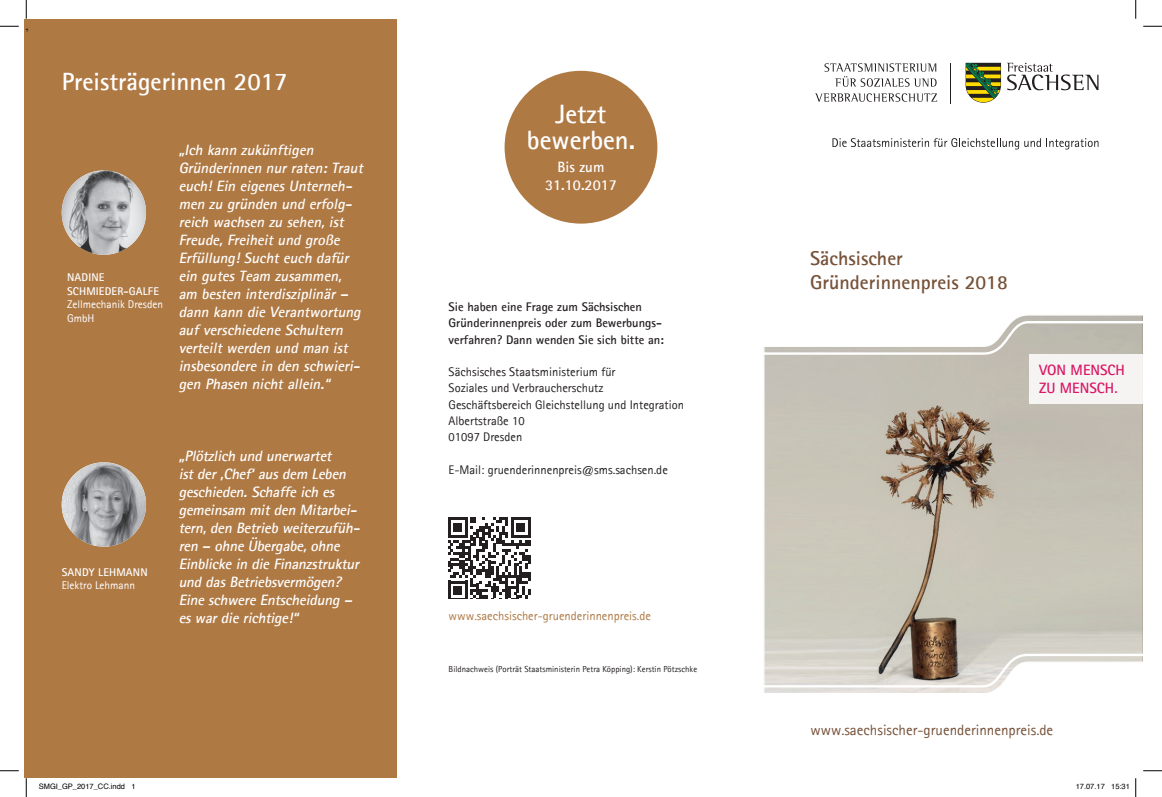
<style>
.page{position:relative;width:1162px;height:797px;background:#fff}
.page>*{position:absolute;margin:0;border:0;box-sizing:border-box;transform-origin:0 0}
.t1{font:700 26.5px/26.2px "Rotis Sans Serif";color:#fff;text-align:center}
.t2{font:700 25px "Rotis Sans Serif";color:#fff}
.t3{font:700 20px/24px "Rotis Sans Serif";color:#765138}
.t4{font:italic 700 15px/18px "Rotis Sans Serif";color:#fff}
.t5{font:15px "Rotis Sans Serif";color:#765138}
.t6{font:700 15px/18px "Rotis Sans Serif";color:#da1766}
.t7{font:700 15px/18px "Rotis Sans Serif";color:#fff;text-align:center}
.t8{font:15px "Times";color:#231f20}
.t9{font:12.5px/16.2px "Rotis Sans Serif";color:#231f20}
.t10{font:700 12.5px/16.2px "Rotis Sans Serif";color:#231f20}
.t11{font:12.5px "Rotis Sans Serif";color:#af7944}
.t12{font:11.25px/13.5px "Rotis Sans Serif";color:#fff}
.t13{font:700 11.25px/13.5px "Rotis Sans Serif";letter-spacing:.015em;color:#fff}
.t14{font:8.75px "Rotis Sans Serif";color:#231f20}
.t15{font:7.5px "Helvetica";color:#000}
.s1{font-family:"Rotis Serif"}
</style>
<div class="page">
<div style="left:24px;top:19px;width:373px;height:758px;background:#af7944"></div>
<img style="left:62px;top:170px;width:84px;height:85px;border-radius:42px">
<img style="left:62px;top:462px;width:84px;height:84px;border-radius:42px">
<svg style="left:448px;top:517px;width:83px;height:82px"></svg>
<div style="left:504px;top:71px;width:153px;height:153px;background:#af7944;border-radius:50%"></div>
<svg style="left:764px;top:315px;width:378px;height:378px;background:#c7c2b7"></svg>
<svg style="left:965px;top:63px;width:133px;height:40px"></svg>
<hr style="left:950px;top:63px;width:1px;height:40px;background:#231f20">
<svg style="left:824px;top:63px;width:112px;height:24px"></svg>
<svg style="left:815px;top:93px;width:122px;height:9px"></svg>
<svg style="left:832px;top:138px;width:208px;height:11px"></svg>
<svg style="left:1046px;top:138px;width:52px;height:11px"></svg>
<div style="left:1028px;top:354px;width:114px;height:49px;background:#f5f4f3"></div>
<svg style="left:0;top:25px;width:19px;height:2px"></svg>
<svg style="left:1143px;top:25px;width:19px;height:2px"></svg>
<svg style="left:0;top:770px;width:19px;height:1px"></svg>
<svg style="left:1143px;top:770px;width:19px;height:1px"></svg>
<svg style="left:25px;top:0;width:2px;height:19px"></svg>
<svg style="left:25px;top:778px;width:2px;height:19px"></svg>
<svg style="left:1135px;top:0;width:1px;height:19px"></svg>
<svg style="left:1135px;top:778px;width:1px;height:19px"></svg>
<p class="t8" style="left:24px;top:11px;width:5px">,</p>
<h2 class="t2" style="left:62px;top:65px;width:227px">Preisträgerinnen 2017</h2>
<p class="t13" style="left:67px;top:270px;width:93px">NADINE<br>SCHMIEDER-GALFE</p>
<p class="t12" style="left:67px;top:298px;width:98px">Zellmechanik Dresden<br>GmbH</p>
<p class="t4" style="left:179px;top:140px;width:189px">„Ich kann zukünftigen<br>Gründerinnen nur raten: Traut euch! Ein eigenes Unterneh&shy;men zu gründen und erfolg&shy;reich wachsen zu sehen, ist<br>Freude, Freiheit und große<br>Erfüllung! Sucht euch dafür ein gutes Team zusammen, am besten interdisziplinär – dann kann die Verantwortung auf verschiedene Schultern verteilt werden und man ist insbesondere in den schwieri&shy;gen Phasen nicht allein.“</p>
<p class="t13" style="left:62px;top:565px;width:87px">SANDY LEHMANN</p>
<p class="t12" style="left:62px;top:578px;width:75px">Elektro Lehmann</p>
<p class="t4" style="left:179px;top:446px;width:186px">„Plötzlich und unerwartet istder‚Chef‘ausdem Leben geschieden.Schaffe ich es gemeinsam mitden Mitarbei&shy;tern,den Betrieb weiterzufüh&shy;ren – ohne Übergabe,ohne<br>Einblicke in die Finanzstruktur und dasBetriebsvermögen?<br>Eine schwere Entscheidung – eswardie richtige!“</p>
<h1 class="t1" style="left:527px;top:100px;width:110px">Jetzt bewerben.</h1>
<p class="t7" style="left:545px;top:157px;width:73px">Bis zum<br>31.10.2017</p>
<p class="t10" style="left:448px;top:298px;width:217px">Sie haben eine Frage zum Sächsischen<br>Gründerinnenpreis oder zum Bewerbungs&shy;verfahren? Dann wenden Sie sich bitte an:</p>
<p class="t9" style="left:448px;top:364px;width:237px">Sächsisches Staatsministerium für<br>Soziales und Verbraucherschutz<br>Geschäftsbereich Gleichstellung und Integration<br>Albertstraße 10<br>01097 Dresden</p>
<p class="t9" style="left:448px;top:461px;width:221px">E-Mail: gruenderinnenpreis@sms.sachsen.de</p>
<p class="t11" style="left:448px;top:608px;width:204px">www.saechsischer-gruenderinnenpreis.de</p>
<p class="t14" style="left:448px;top:664px;width:250px">Bildnachweis (Porträt Staatsministerin Petra Köpping): Kerstin Pötzschke</p>
<h3 class="t3" style="left:810px;top:246px;width:199px">Sächsischer<br>Gründerinnenpreis 2018</h3>
<p class="t6" style="left:1039px;top:360px;width:87px">VON MENSCH<br>ZU MENSCH<span class="s1">.</span></p>
<p class="t5" style="left:810px;top:721px;width:244px">www.saechsischer-gruenderinnenpreis.de</p>
<p class="t15" style="left:39px;top:781px;width:98px">SMGI_GP_2017_CC.indd 1</p>
<p class="t15" style="left:1075px;top:781px;width:56px">17.07.17 15:31</p>
</div>
